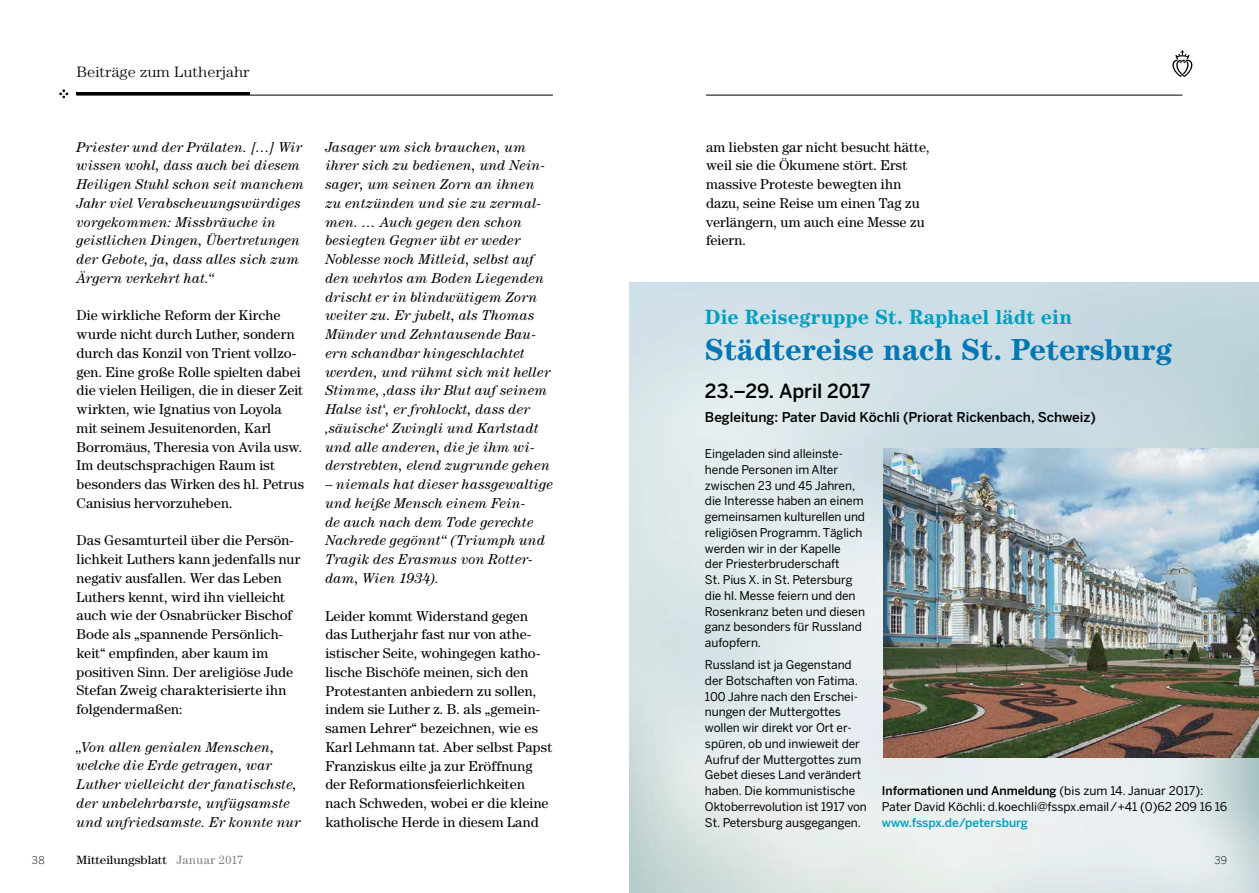
<style>
.page{position:relative;width:1259px;height:893px;background:#fff}
.page>*{position:absolute;margin:0;border:0;box-sizing:border-box;transform-origin:0 0}
.t1{font:700 30.45px "Century Std";color:#0077b5}
.t2{font:700 20.7px "Century Std";color:#00a0c0}
.t3{font:500 19.35px "Benton Sans";letter-spacing:-.01em;color:#000}
.t4{font:300 15px "Century Std";color:#000;scale:1.09 1}
.t5{font:14.25px/18.8px "Century Std";letter-spacing:.005em;color:#000}
.t6{font:italic 14.25px/18.8px "Century Std";letter-spacing:.015em;color:#000}
.t7{font:500 13.5px "Benton Sans";color:#000}
.t8{font:12px/15.8px "Benton Sans";letter-spacing:-.005em;color:#000}
.t9{font:12px "Century Std";color:#000;scale:1.09 1}
.t10{font:500 12px "Benton Sans";color:#00a0c0}
.t11{font:300 10.5px "Benton Sans";color:#000}
.s1{font-weight:500}
.s2{color:#807f83}
</style>
<div class="page">
<img style="left:629px;top:283px;width:630px;height:610px">
<img style="left:883px;top:449px;width:376px;height:308px">
<hr style="left:77px;top:93px;width:173px;height:2px;background:#000">
<svg style="left:60px;top:90px;width:8px;height:8px"></svg>
<hr style="left:77px;top:95px;width:476px;height:1px;background:#000">
<hr style="left:706px;top:95px;width:476px;height:1px;background:#000">
<svg style="left:1172px;top:50px;width:20px;height:27px"></svg>
<p class="t4" style="left:77px;top:63px;width:160px">Beiträge zum Lutherjahr</p>
<p class="t6" style="left:77px;top:137px;width:229px">Priester und der Prälaten. […] Wir wissen wohl, dass auch bei diesem<br>Heiligen Stuhl schon seit manchem<br>Jahr viel Verabscheuungswürdiges vorgekommen: Missbräuche in geistlichen Dingen, Übertretungen der Gebote, ja, dass alles sich zum<br>Ärgern verkehrt hat.“</p>
<p class="t5" style="left:77px;top:306px;width:229px">Die wirkliche Reform der Kirche wurde nicht durch Luther, sondern durch das Konzil von Trient vollzo&shy;gen. Eine große Rolle spielten dabei die vielen Heiligen, die in dieser Zeit wirkten, wie Ignatius von Loyola mit seinem Jesuitenorden, Karl Borromäus, Theresia von Avila usw.<br>Im deutschsprachigen Raum ist besonders das Wirken des hl. Petrus Canisius hervorzuheben.</p>
<p class="t5" style="left:77px;top:531px;width:225px">Das Gesamturteil über die Persön&shy;lichkeit Luthers kann jedenfalls nur negativ ausfallen. Wer das Leben<br>Luthers kennt, wird ihn vielleicht auch wie der Osnabrücker Bischof<br>Bode als „spannende Persönlich&shy;keit“ empfinden, aber kaum im positiven Sinn. Der areligiöse Jude<br>Stefan Zweig charakterisierte ihn folgendermaßen:</p>
<p class="t6" style="left:77px;top:737px;width:225px">„Von allen genialen Menschen, welche die Erde getragen, war Luther vielleicht der fanatischste, der unbelehrbarste, unfügsamste und unfriedsamste. Er konnte nur</p>
<p class="t6" style="left:325px;top:137px;width:226px">Jasager um sich brauchen, um ihrer sich zu bedienen, und Nein&shy;sager, um seinen Zorn an ihnen zu entzünden und sie zu zermal&shy;men. … Auch gegen den schon besiegten Gegner übt er weder<br>Noblesse noch Mitleid, selbst auf den wehrlos am Boden Liegenden drischt er in blindwütigem Zorn weiter zu. Er jubelt, als Thomas<br>Münder und Zehntausende Bau&shy;ern schandbar hingeschlachtet werden, und rühmt sich mit heller<br>Stimme, ‚dass ihr Blut auf seinem<br>Halse ist‘, er frohlockt, dass der ‚säuische‘ Zwingli und Karlstadt und alle anderen, die je ihm wi&shy;derstrebten, elend zugrunde gehen</p>
<p class="t6" style="left:325px;top:475px;width:229px">– niemals hat dieser hassgewaltige und heiße Mensch einem Fein-<br>de auch nach dem Tode gerechte<br>Nachrede gegönnt“ (Triumph und<br>Tragik des Erasmus von Rotter&shy;dam, Wien 1934).</p>
<p class="t5" style="left:325px;top:606px;width:228px">Leider kommt Widerstand gegen das Lutherjahr fast nur von athe&shy;istischer Seite, wohingegen katho&shy;lische Bischöfe meinen, sich den Protestanten anbiedern zu sollen, indem sie Luther z. B. als „gemein&shy;samen Lehrer“ bezeichnen, wie es Karl Lehmann tat. Aber selbst Papst Franziskus eilte ja zur Eröffnung der Reformationsfeierlichkeiten nach Schweden, wobei er die kleine katholische Herde in diesem Land</p>
<p class="t5" style="left:706px;top:137px;width:225px">am liebsten gar nicht besucht hätte, weil sie die Ökumene stört. Erst massive Proteste bewegten ihn dazu, seine Reise um einen Tag zu verlängern, um auch eine Messe zu feiern.</p>
<h2 class="t2" style="left:705px;top:305px;width:369px">Die Reisegruppe St. Raphael lädt ein</h2>
<h1 class="t1" style="left:705px;top:332px;width:469px">Städtereise nach St. Petersburg</h1>
<h3 class="t3" style="left:705px;top:379px;width:167px">23.–29. April 2017</h3>
<p class="t7" style="left:705px;top:409px;width:392px">Begleitung: Pater David Köchli (Priorat Rickenbach, Schweiz)</p>
<p class="t8" style="left:705px;top:446px;width:162px">Eingeladen sind alleinste&shy;hende Personen im Alter zwischen 23 und 45 Jahren, die Interesse haben an einem gemeinsamen kulturellen und religiösen Programm. Täglich werden wir in der Kapelle<br>der Priesterbruderschaft<br>St. Pius X. in St. Petersburg die hl. Messe feiern und den<br>Rosenkranz beten und diesen ganz besonders für Russland aufopfern.</p>
<p class="t8" style="left:705px;top:657px;width:163px">Russland ist ja Gegenstand der Botschaften von Fatima.<br>100 Jahre nach den Erschei&shy;nungen der Muttergottes wollen wir direkt vor Ort er&shy;spüren, ob und inwieweit der<br>Aufruf der Muttergottes zum<br>Gebet dieses Land verändert haben. Die kommunistische<br>Oktoberrevolution ist 1917 von<br>St. Petersburg ausgegangen.</p>
<p class="t8" style="left:882px;top:783px;width:347px"><span class="s1">Informationen und Anmeldung</span> (bis zum 14. Januar 2017):<br>Pater David Köchli: d.koechli@fsspx.email / +41 (0)62 209 16 16</p>
<p class="t10" style="left:882px;top:815px;width:148px">www.fsspx.de/petersburg</p>
<p class="t11" style="left:32px;top:854px;width:14px">38</p>
<p class="t9" style="left:77px;top:853px;width:154px">Mitteilungsblatt <span class="s2">Januar 2017</span></p>
<p class="t11" style="left:1214px;top:854px;width:14px">39</p>
</div>
